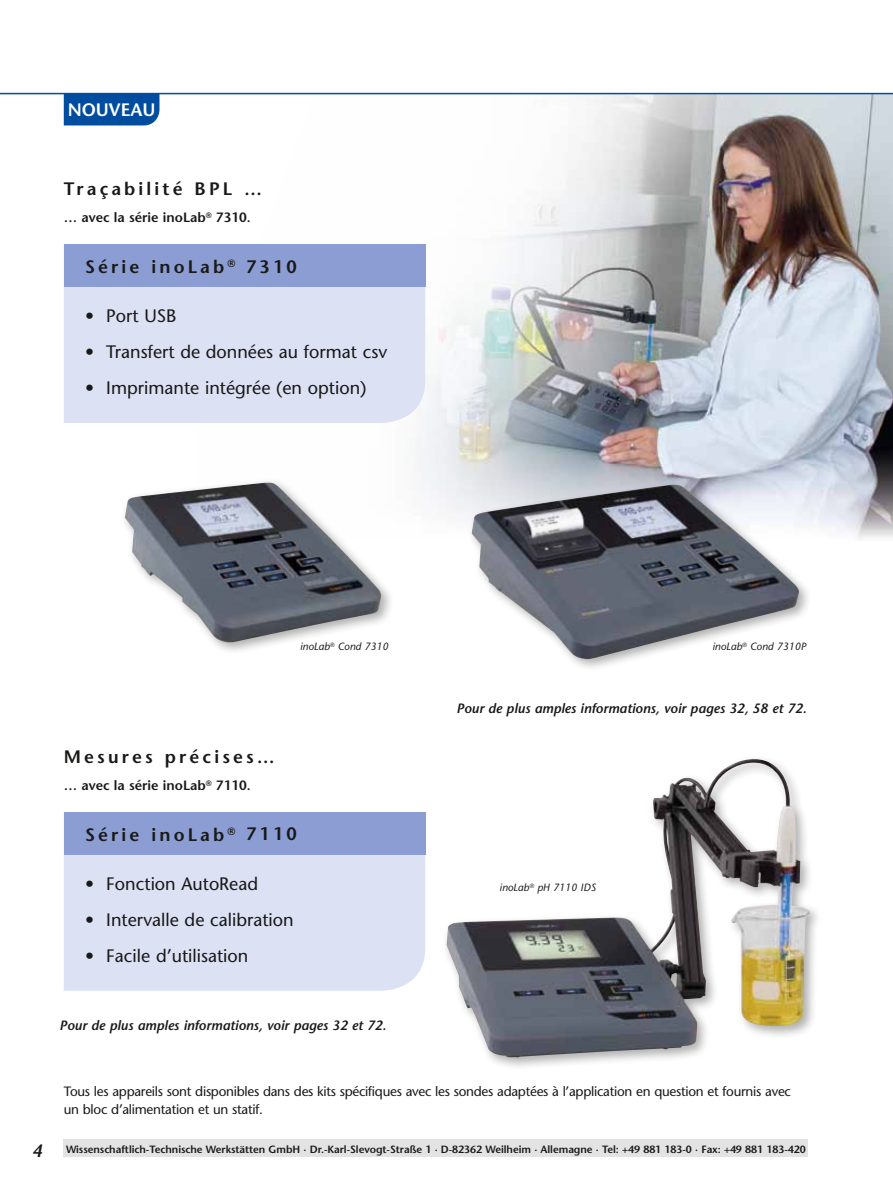
<style>
.page{position:relative;width:893px;height:1191px;background:#fff}
.page>*{position:absolute;margin:0;border:0;box-sizing:border-box;transform-origin:0 0}
.t1{font:18px "Stone Sans";color:#191918}
.t2{font:600 18px "Stone Sans";letter-spacing:.175em;color:#191918}
.t3{font:600 18px "Stone Sans";color:#fff}
.t4{font:italic 600 18px "Stone Sans";color:#191918}
.t5{font:13.5px/18px "Stone Sans";letter-spacing:-.02em;color:#191918}
.t6{font:italic 600 13.5px "Stone Sans";color:#191918}
.t7{font:600 13.5px "Stone Sans";color:#191918}
.t8{font:600 10.5px "Stone Sans";letter-spacing:-.005em;color:#191918}
.t9{font:italic 10.5px "Stone Sans";color:#191918}
</style>
<div class="page">
<div style="left:64px;top:94px;width:95px;height:31px;background:#004c9e"></div>
<img style="left:198px;top:94px;width:695px;height:445px">
<div style="left:467px;top:480px;width:345px;height:192px;background:#191918;opacity:.35"></div>
<img style="left:472px;top:484px;width:328px;height:175px">
<div style="left:120px;top:478px;width:275px;height:178px;background:#191918;opacity:.35"></div>
<img style="left:125px;top:482px;width:257px;height:161px">
<div style="left:442px;top:754px;width:380px;height:316px;background:#191918;opacity:.35"></div>
<img style="left:446px;top:759px;width:364px;height:299px">
<hr style="left:0;top:93px;width:893px;height:1px;background:#004c9e">
<div style="left:64px;top:1140px;width:744px;height:17px;background:#e3e3e3"></div>
<div style="left:64px;top:287px;width:361px;height:136px;background:#dde1f4"></div>
<div style="left:64px;top:244px;width:361px;height:43px;background:#8b9dd3"></div>
<div style="left:64px;top:854px;width:361px;height:136px;background:#dde1f4"></div>
<div style="left:64px;top:812px;width:361px;height:42px;background:#8b9dd3"></div>
<h1 class="t3" style="left:68px;top:98px;width:89px">NOUVEAU</h1>
<h1 class="t2" style="left:64px;top:178px;width:200px">Traçabilité BPL …</h1>
<p class="t7" style="left:64px;top:209px;width:189px">… avec la série inoLab<sup>®</sup> 7310.</p>
<h1 class="t2" style="left:85px;top:255px;width:213px">Série inoLab <sup>®</sup> 7310</h1>
<h1 class="t1" style="left:85px;top:305px;width:93px">• Port USB</h1>
<h1 class="t1" style="left:85px;top:341px;width:304px">• Transfert de données au format csv</h1>
<h1 class="t1" style="left:85px;top:377px;width:283px">• Imprimante intégrée (en option)</h1>
<p class="t9" style="left:300px;top:640px;width:90px">inoLab<sup>®</sup> Cond 7310</p>
<p class="t9" style="left:712px;top:640px;width:95px">inoLab<sup>®</sup> Cond 7310P</p>
<h1 class="t2" style="left:64px;top:746px;width:213px">Mesures précises…</h1>
<p class="t7" style="left:64px;top:777px;width:189px">… avec la série inoLab<sup>®</sup> 7110.</p>
<h1 class="t2" style="left:85px;top:823px;width:213px">Série inoLab <sup>®</sup> 7110</h1>
<h1 class="t1" style="left:85px;top:873px;width:175px">• Fonction AutoRead</h1>
<h1 class="t1" style="left:85px;top:909px;width:210px">• Intervalle de calibration</h1>
<h1 class="t1" style="left:85px;top:945px;width:165px">• Facile d’utilisation</h1>
<p class="t6" style="left:60px;top:1017px;width:328px">Pour de plus amples informations, voir pages 32 et 72.</p>
<p class="t6" style="left:456px;top:699px;width:352px">Pour de plus amples informations, voir pages 32, 58 et 72.</p>
<p class="t9" style="left:500px;top:881px;width:98px">inoLab<sup>®</sup> pH 7110 IDS</p>
<p class="t5" style="left:64px;top:1082px;width:729px">Tous les appareils sont disponibles dans des kits spécifiques avec les sondes adaptées à l’application en question et fournis avec un bloc d’alimentation et un statif.</p>
<h1 class="t4" style="left:32px;top:1139px;width:12px">4</h1>
<p class="t8" style="left:66px;top:1142px;width:741px">Wissenschaftlich-Technische Werkstätten GmbH · Dr.-Karl-Slevogt-Straße 1 · D-82362 Weilheim · Allemagne · Tel: +49 881 183-0 · Fax: +49 881 183-420</p>
</div>
